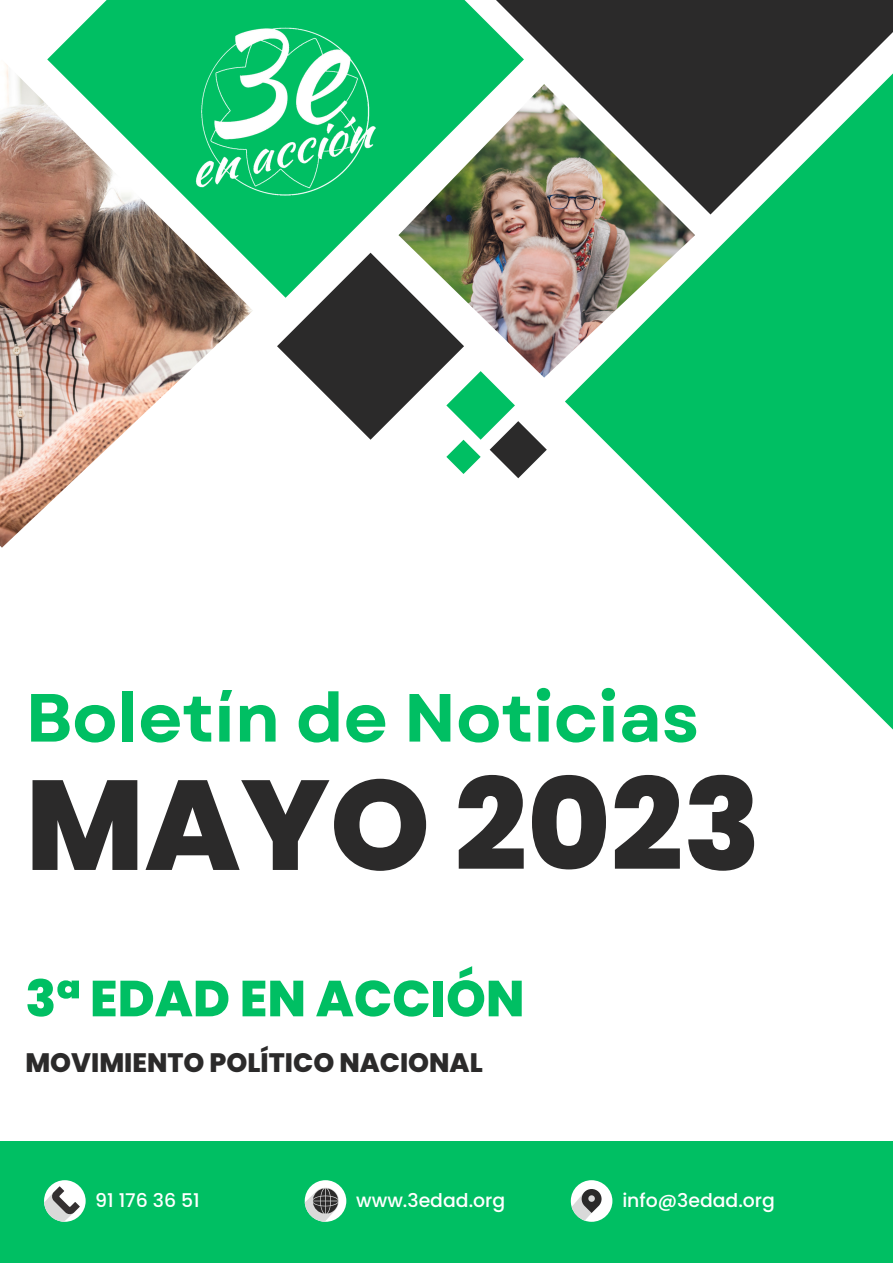
<style>
.page{position:relative;width:893px;height:1264px;background:#fff}
.page>*{position:absolute;margin:0;border:0;box-sizing:border-box;transform-origin:0 0}
.t1{font:800 127.35px "Poppins";color:#2b2a2a}
.t2{font:700 67.95px "Garet";color:#00bf63}
.t3{font:800 50.55px "Poppins";color:#00bf63}
.t4{font:800 26.7px "Poppins";color:#2b2a2a}
.t5{font:500 18.9px "Poppins";color:#fff}
</style>
<div class="page">
<img style="left:524px;top:214px;width:41px;height:162px">
<svg style="left:524px;top:0;width:368px;height:214px;background:#52504b"></svg>
<svg style="left:565px;top:44px;width:327px;height:685px"></svg>
<svg style="left:47px;top:0;width:477px;height:289px;fill:#00bf63"></svg>
<svg style="left:277px;top:253px;width:269px;height:225px"></svg>
<img style="left:0;top:59px;width:253px;height:488px">
<div style="left:0;top:1141px;width:892px;height:121px;background:#00bf63"></div>
<svg style="left:44px;top:1180px;width:42px;height:41px"></svg>
<svg style="left:305px;top:1180px;width:41px;height:41px"></svg>
<svg style="left:570px;top:1180px;width:42px;height:41px"></svg>
<img style="left:193px;top:19px;width:185px;height:184px">
<p class="t2" style="left:25px;top:669px;width:675px">Boletín de Noticias</p>
<p class="t1" style="left:25px;top:736px;width:737px">MAYO 2023</p>
<p class="t3" style="left:25px;top:963px;width:500px">3ª EDAD EN ACCIÓN</p>
<p class="t4" style="left:25px;top:1043px;width:459px">MOVIMIENTO POLÍTICO NACIONAL</p>
<p class="t5" style="left:95px;top:1186px;width:106px">91 176 36 51</p>
<p class="t5" style="left:356px;top:1187px;width:150px">www.3edad.org</p>
<p class="t5" style="left:622px;top:1187px;width:154px">info@3edad.org</p>
</div>
